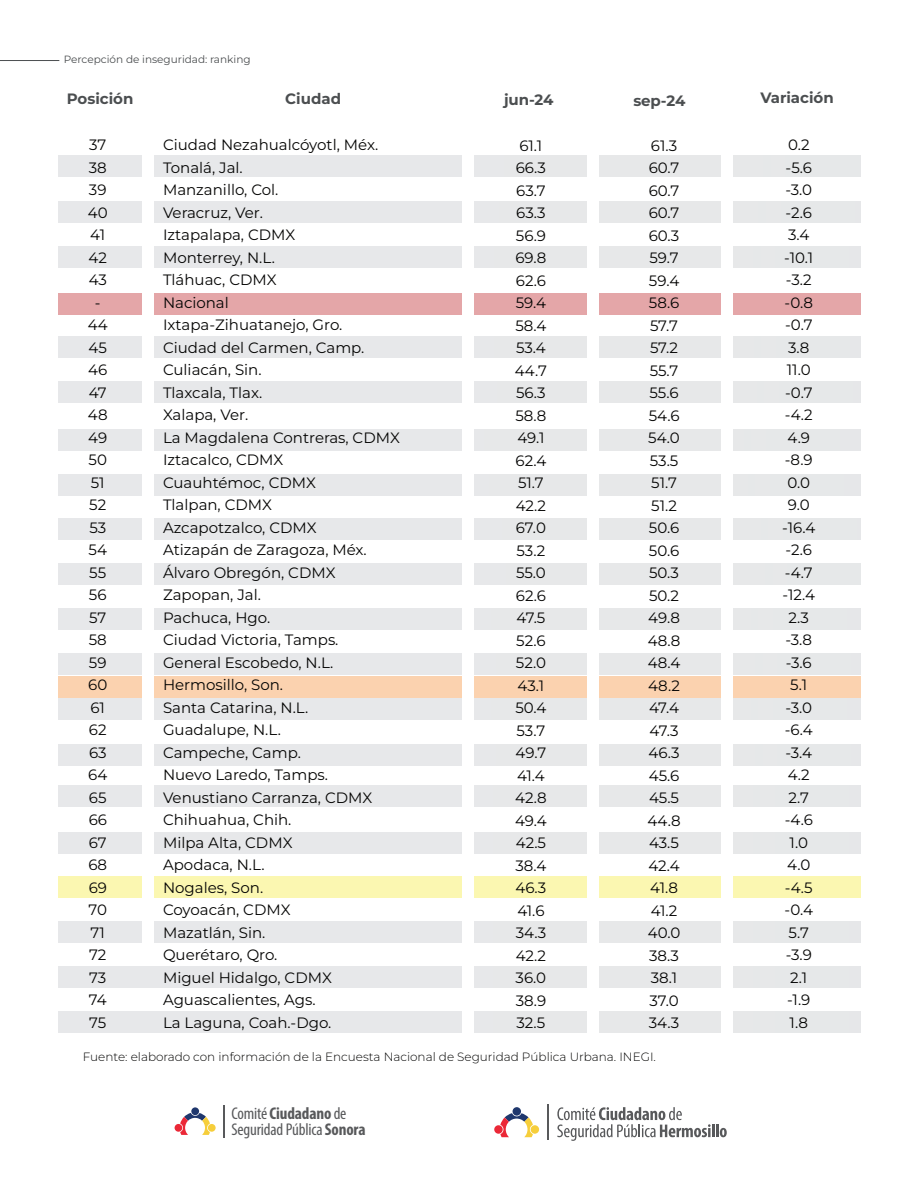
<style>
.page{position:relative;width:918px;height:1188px;background:#fff}
.page>*{position:absolute;margin:0;border:0;box-sizing:border-box;transform-origin:0 0}
.t1{font:condensed 16.95px "Myriad Pro";letter-spacing:-.01em;color:#58595b}
.t2{font:700 condensed 16.95px "Myriad Pro";letter-spacing:-.01em;color:#58595b}
.t3{font:15px/22.5px "Montserrat";color:#050504;text-align:center}
.t4{font:700 15px "Montserrat";color:#4b4e50}
.t5{font:300 12px "Montserrat";color:#050504}
.t6{font:10.5px "Montserrat";color:#4b4e50}
.s1{font-weight:400}
.s2{font-weight:700}
</style>
<div class="page">
<div style="left:0;top:246px;width:918px;height:21px;background:#e7e8ea"></div>
<div style="left:0;top:294px;width:918px;height:21px;background:#e4a6a8"></div>
<div style="left:0;top:676px;width:918px;height:21px;background:#fbd2af"></div>
<div style="left:0;top:156px;width:918px;height:21px;background:#e7e8ea"></div>
<div style="left:0;top:202px;width:918px;height:21px;background:#e7e8ea"></div>
<div style="left:0;top:336px;width:918px;height:21px;background:#e7e8ea"></div>
<div style="left:0;top:382px;width:918px;height:21px;background:#e7e8ea"></div>
<div style="left:0;top:429px;width:918px;height:21px;background:#e7e8ea"></div>
<div style="left:0;top:474px;width:918px;height:21px;background:#e7e8ea"></div>
<div style="left:0;top:518px;width:918px;height:21px;background:#e7e8ea"></div>
<div style="left:0;top:564px;width:918px;height:21px;background:#e7e8ea"></div>
<div style="left:0;top:608px;width:918px;height:21px;background:#e7e8ea"></div>
<div style="left:0;top:653px;width:918px;height:21px;background:#e7e8ea"></div>
<div style="left:0;top:699px;width:918px;height:21px;background:#e7e8ea"></div>
<div style="left:0;top:744px;width:918px;height:21px;background:#e7e8ea"></div>
<div style="left:0;top:786px;width:918px;height:21px;background:#e7e8ea"></div>
<div style="left:0;top:832px;width:918px;height:21px;background:#e7e8ea"></div>
<div style="left:0;top:877px;width:918px;height:21px;background:#fbf7b1"></div>
<div style="left:0;top:922px;width:918px;height:21px;background:#e7e8ea"></div>
<div style="left:0;top:967px;width:918px;height:21px;background:#e7e8ea"></div>
<div style="left:0;top:1012px;width:918px;height:21px;background:#e7e8ea"></div>
<div style="left:191px;top:1107px;width:8px;height:8px;background:#1f376d;border-radius:50%"></div>
<div style="left:175px;top:1124px;width:7px;height:8px;background:#eb2837;border-radius:50%"></div>
<div style="left:208px;top:1124px;width:8px;height:8px;background:#f6ce3b;border-radius:50%"></div>
<svg style="left:180px;top:1113px;width:30px;height:22px"></svg>
<hr style="left:223px;top:1105px;width:1px;height:33px;background:#58595b">
<div style="left:513px;top:1107px;width:8px;height:9px;background:#1f376d;border-radius:50%"></div>
<div style="left:494px;top:1125px;width:9px;height:9px;background:#eb2837;border-radius:50%"></div>
<div style="left:531px;top:1125px;width:8px;height:9px;background:#f6ce3b;border-radius:50%"></div>
<svg style="left:500px;top:1113px;width:33px;height:24px"></svg>
<svg style="left:557px;top:1107px;width:170px;height:34px"></svg>
<hr style="left:548px;top:1104px;width:1px;height:36px;background:#58595b">
<div style="left:0;top:139px;width:58px;height:906px;background:#fff"></div>
<div style="left:142px;top:87px;width:12px;height:863px;background:#fff"></div>
<div style="left:462px;top:87px;width:12px;height:958px;background:#fff"></div>
<div style="left:587px;top:87px;width:12px;height:958px;background:#fff"></div>
<div style="left:721px;top:87px;width:12px;height:958px;background:#fff"></div>
<div style="left:862px;top:141px;width:56px;height:906px;background:#fff"></div>
<hr style="left:0;top:60px;width:59px;height:1px;background:#4b4e50">
<p class="t6" style="left:64px;top:53px;width:188px">Percepción de inseguridad: ranking</p>
<p class="t4" style="left:67px;top:89px;width:68px">Posición</p>
<p class="t4" style="left:285px;top:89px;width:57px">Ciudad</p>
<p class="t4" style="left:504px;top:89px;width:51px">jun-24</p>
<p class="t4" style="left:760px;top:88px;width:75px">Variación</p>
<p class="t3" style="left:88px;top:133px;width:21px">37<br>38<br>39<br>40<br>41<br>42<br>43 -<br>44<br>45<br>46<br>47<br>48<br>49<br>50<br>51<br>52<br>53<br>54<br>55<br>56<br>57<br>58<br>59<br>60<br>61<br>62<br>63<br>64<br>65<br>66<br>67<br>68<br>69<br>70<br>71<br>72<br>73<br>74<br>75</p>
<p class="t3" style="left:163px;top:133px;width:238px;text-align:left">Ciudad Nezahualcóyotl, Méx.<br>Tonalá, Jal.<br>Manzanillo, Col.<br>Veracruz, Ver.<br>Iztapalapa, CDMX<br>Monterrey, N.L.<br>Tláhuac, CDMX<br>Nacional<br>Ixtapa-Zihuatanejo, Gro.<br>Ciudad del Carmen, Camp.<br>Culiacán, Sin.<br>Tlaxcala, Tlax.<br>Xalapa, Ver.<br>La Magdalena Contreras, CDMX<br>Iztacalco, CDMX<br>Cuauhtémoc, CDMX<br>Tlalpan, CDMX<br>Azcapotzalco, CDMX<br>Atizapán de Zaragoza, Méx.<br>Álvaro Obregón, CDMX<br>Zapopan, Jal.<br>Pachuca, Hgo.<br>Ciudad Victoria, Tamps.<br>General Escobedo, N.L.<br>Hermosillo, Son.<br>Santa Catarina, N.L.<br>Guadalupe, N.L.<br>Campeche, Camp.<br>Nuevo Laredo, Tamps.<br>Venustiano Carranza, CDMX<br>Chihuahua, Chih.<br>Milpa Alta, CDMX<br>Apodaca, N.L.<br>Nogales, Son.<br>Coyoacán, CDMX<br>Mazatlán, Sin.<br>Querétaro, Qro.<br>Miguel Hidalgo, CDMX<br>Aguascalientes, Ags.<br>La Laguna, Coah.-Dgo.</p>
<p class="t3" style="left:782px;top:134px;width:35px">0.2 -5.6 -3.0 -2.6<br>3.4 -10.1 -3.2 -0.8 -0.7<br>3.8<br>11.0 -0.7 -4.2<br>4.9 -8.9<br>0.0<br>9.0 -16.4 -2.6 -4.7 -12.4<br>2.3 -3.8 -3.6<br>5.1 -3.0 -6.4 -3.4<br>4.2<br>2.7 -4.6<br>1.0<br>4.0 -4.5 -0.4<br>5.7 -3.9<br>2.1 -1.9<br>1.8</p>
<p class="t4" style="left:633px;top:91px;width:53px">sep-24</p>
<p class="t3" style="left:648px;top:134px;width:35px;text-align:left">61.3<br>60.7<br>60.7<br>60.7<br>60.3<br>59.7<br>59.4<br>58.6<br>57.7<br>57.2<br>55.7<br>55.6<br>54.6<br>54.0<br>53.5<br>51.7<br>51.2<br>50.6<br>50.6<br>50.3<br>50.2<br>49.8<br>48.8<br>48.4<br>48.2<br>47.4<br>47.3<br>46.3<br>45.6<br>45.5<br>44.8<br>43.5<br>42.4<br>41.8<br>41.2<br>40.0<br>38.3<br>38.1<br>37.0<br>34.3</p>
<p class="t3" style="left:515px;top:134px;width:33px">61.1<br>66.3<br>63.7<br>63.3<br>56.9<br>69.8<br>62.6<br>59.4<br>58.4<br>53.4<br>44.7<br>56.3<br>58.8<br>49.1<br>62.4<br>51.7<br>42.2<br>67.0<br>53.2<br>55.0<br>62.6<br>47.5<br>52.6<br>52.0<br>43.1<br>50.4<br>53.7<br>49.7<br>41.4<br>42.8<br>49.4<br>42.5<br>38.4<br>46.3<br>41.6<br>34.3<br>42.2<br>36.0<br>38.9<br>32.5</p>
<p class="t5" style="left:83px;top:1049px;width:575px">Fuente: elaborado con información de la Encuesta Nacional de Seguridad Pública Urbana. INEGI.</p>
<p class="t2" style="left:232px;top:1103px;width:116px"><span class="s1">Comité</span>Ciudadano <span class="s1">de</span></p>
<p class="t1" style="left:231px;top:1119px;width:136px">SeguridadPública<span class="s2">Sonora</span></p>
</div>
